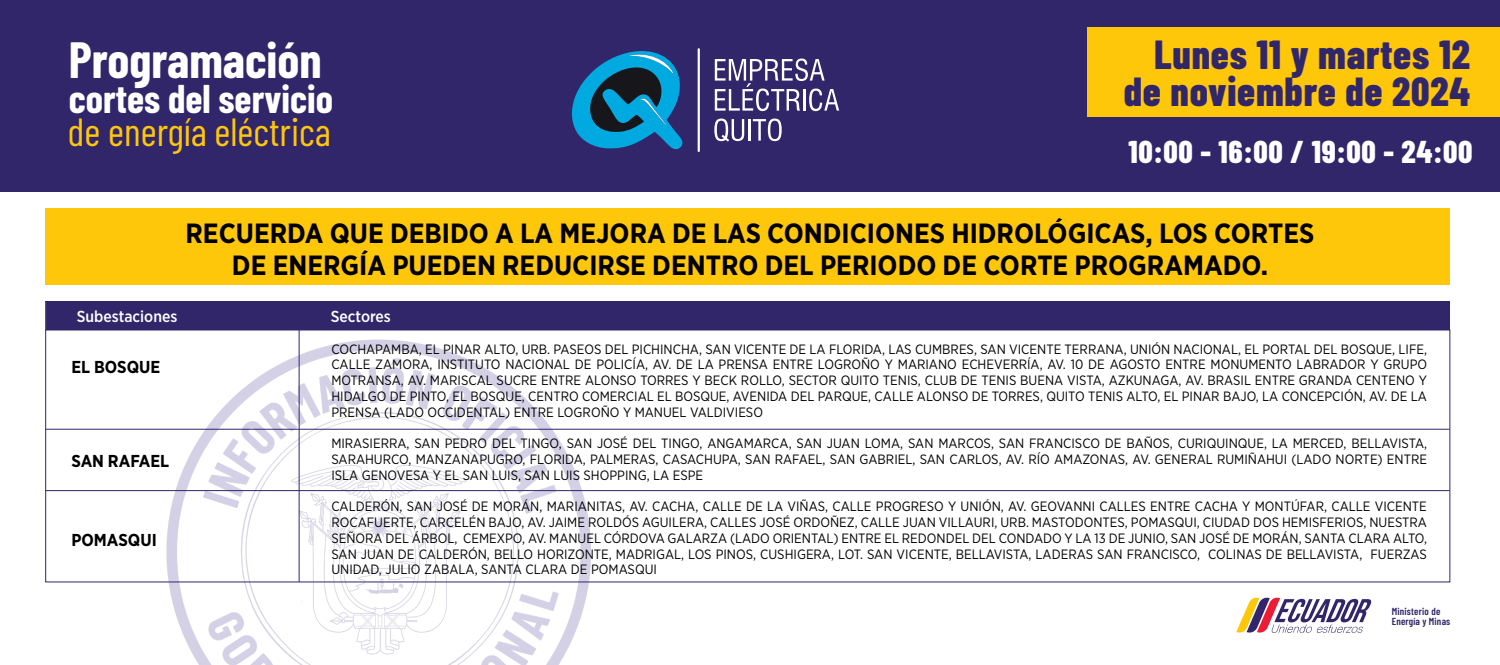
<style>
.page{position:relative;width:1500px;height:665px;background:#fff}
.page>*{position:absolute;margin:0;border:0;box-sizing:border-box;transform-origin:0 0}
.t1{font:700 49.65px "Barlow Condensed";color:#fff}
.t2{font:800 40.5px/36.8px "Barlow Condensed";letter-spacing:.02em;color:#32266b;text-align:right}
.t3{font:39.15px "Barlow Condensed";color:#ffc709}
.t4{font:700 39.15px "Barlow Condensed";color:#fff}
.t5{font:800 31.5px "Barlow Condensed";letter-spacing:.02em;color:#fff}
.t6{font:700 27.75px/31.5px "Gotham Narrow";color:#000;text-align:center}
.t7{font:700 17.25px "Gotham Narrow";color:#000}
.t8{font:500 15.98px "Gotham Narrow";color:#fff}
.t9{font:13.5px/15.8px "Gotham Narrow";color:#000;text-align:justify}
.t10{font:600 10.2px/10.2px "Barlow Condensed";letter-spacing:.02em;color:#32266b}
</style>
<div class="page">
<img style="left:153px;top:331px;width:437px;height:334px">
<svg style="left:1236px;top:597px;width:136px;height:36px"></svg>
<div style="left:0;top:0;width:1500px;height:192px;background:#32266b"></div>
<svg style="left:571px;top:51px;width:112px;height:99px"></svg>
<hr style="left:698px;top:48px;width:2px;height:104px;background:#fff">
<svg style="left:715px;top:58px;width:124px;height:53px"></svg>
<svg style="left:714px;top:119px;width:30px;height:23px"></svg>
<hr style="left:748px;top:119px;width:3px;height:22px;background:#fff">
<svg style="left:753px;top:119px;width:29px;height:22px"></svg>
<div style="left:45px;top:302px;width:1405px;height:28px;background:#32266b"></div>
<hr style="left:299px;top:302px;width:1px;height:280px;background:#32266b">
<hr style="left:46px;top:429px;width:1404px;height:1px;background:#32266b">
<hr style="left:46px;top:490px;width:1404px;height:1px;background:#32266b">
<div style="left:46px;top:208px;width:1404px;height:77px;background:#ffc709"></div>
<div style="left:1087px;top:27px;width:413px;height:90px;background:#ffc709"></div>
<h1 class="t1" style="left:69px;top:25px;width:254px">Programación</h1>
<h3 class="t4" style="left:69px;top:71px;width:266px">cortes del servicio</h3>
<h3 class="t3" style="left:68px;top:103px;width:265px">de energía eléctrica</h3>
<h2 class="t2" style="left:1124px;top:34px;width:348px">Lunes 11 y martes 12 de noviembre de 2024</h2>
<h3 class="t5" style="left:1129px;top:129px;width:345px">10:00 - 16:00 / 19:00 - 24:00</h3>
<h3 class="t6" style="left:186px;top:218px;width:1130px">RECUERDA QUE DEBIDO A LA MEJORA DE LAS CONDICIONES HIDROLÓGICAS, LOS CORTES<br>DE ENERGÍA PUEDEN REDUCIRSE DENTRO DEL PERIODO DE CORTE PROGRAMADO.</h3>
<p class="t8" style="left:77px;top:306px;width:102px">Subestaciones</p>
<p class="t8" style="left:331px;top:306px;width:62px">Sectores</p>
<p class="t7" style="left:71px;top:355px;width:90px">EL BOSQUE</p>
<p class="t9" style="left:331px;top:341px;width:1097px">COCHAPAMBA, EL PINAR ALTO, URB. PASEOS DEL PICHINCHA, SAN VICENTE DE LA FLORIDA, LAS CUMBRES, SAN VICENTE TERRANA, UNIÓN NACIONAL, EL PORTAL DEL BOSQUE, LIFE, CALLE ZAMORA, INSTITUTO NACIONAL DE POLICÍA, AV. DE LA PRENSA ENTRE LOGROÑO Y MARIANO ECHEVERRÍA, AV. 10 DE AGOSTO ENTRE MONUMENTO LABRADOR Y GRUPO MOTRANSA, AV. MARISCAL SUCRE ENTRE ALONSO TORRES Y BECK ROLLO, SECTOR QUITO TENIS, CLUB DE TENIS BUENA VISTA, AZKUNAGA, AV. BRASIL ENTRE GRANDA CENTENO Y HIDALGO DE PINTO, EL BOSQUE, CENTRO COMERCIAL EL BOSQUE, AVENIDA DEL PARQUE, CALLE ALONSO DE TORRES, QUITO TENIS ALTO, EL PINAR BAJO, LA CONCEPCIÓN, AV. DE LA PRENSA (LADO OCCIDENTAL) ENTRE LOGROÑO Y MANUEL VALDIVIESO</p>
<p class="t9" style="left:331px;top:435px;width:1097px">MIRASIERRA, SAN PEDRO DEL TINGO, SAN JOSÉ DEL TINGO, ANGAMARCA, SAN JUAN LOMA, SAN MARCOS, SAN FRANCISCO DE BAÑOS, CURIQUINQUE, LA MERCED, BELLAVISTA, SARAHURCO, MANZANAPUGRO, FLORIDA, PALMERAS, CASACHUPA, SAN RAFAEL, SAN GABRIEL, SAN CARLOS, AV. RÍO AMAZONAS, AV. GENERAL RUMIÑAHUI (LADO NORTE) ENTRE ISLA GENOVESA Y EL SAN LUIS, SAN LUIS SHOPPING, LA ESPE</p>
<p class="t9" style="left:331px;top:498px;width:1097px">CALDERÓN, SAN JOSÉ DE MORÁN, MARIANITAS, AV. CACHA, CALLE DE LA VIÑAS, CALLE PROGRESO Y UNIÓN, AV. GEOVANNI CALLES ENTRE CACHA Y MONTÚFAR, CALLE VICENTE ROCAFUERTE, CARCELÉN BAJO, AV. JAIME ROLDÓS AGUILERA, CALLES JOSÉ ORDOÑEZ, CALLE JUAN VILLAURI, URB. MASTODONTES, POMASQUI, CIUDAD DOS HEMISFERIOS, NUESTRA SEÑORA DEL ÁRBOL, CEMEXPO, AV. MANUEL CÓRDOVA GALARZA (LADO ORIENTAL) ENTRE EL REDONDEL DEL CONDADO Y LA 13 DE JUNIO, SAN JOSÉ DE MORÁN, SANTA CLARA ALTO, SAN JUAN DE CALDERÓN, BELLO HORIZONTE, MADRIGAL, LOS PINOS, CUSHIGERA, LOT. SAN VICENTE, BELLAVISTA, LADERAS SAN FRANCISCO, COLINAS DE BELLAVISTA, FUERZAS UNIDAD, JULIO ZABALA, SANTA CLARA DE POMASQUI</p>
<p class="t7" style="left:71px;top:450px;width:99px">SAN RAFAEL</p>
<p class="t7" style="left:71px;top:529px;width:87px">POMASQUI</p>
<p class="t10" style="left:1392px;top:605px;width:60px">Ministerio de<br>Energía y Minas</p>
</div>
